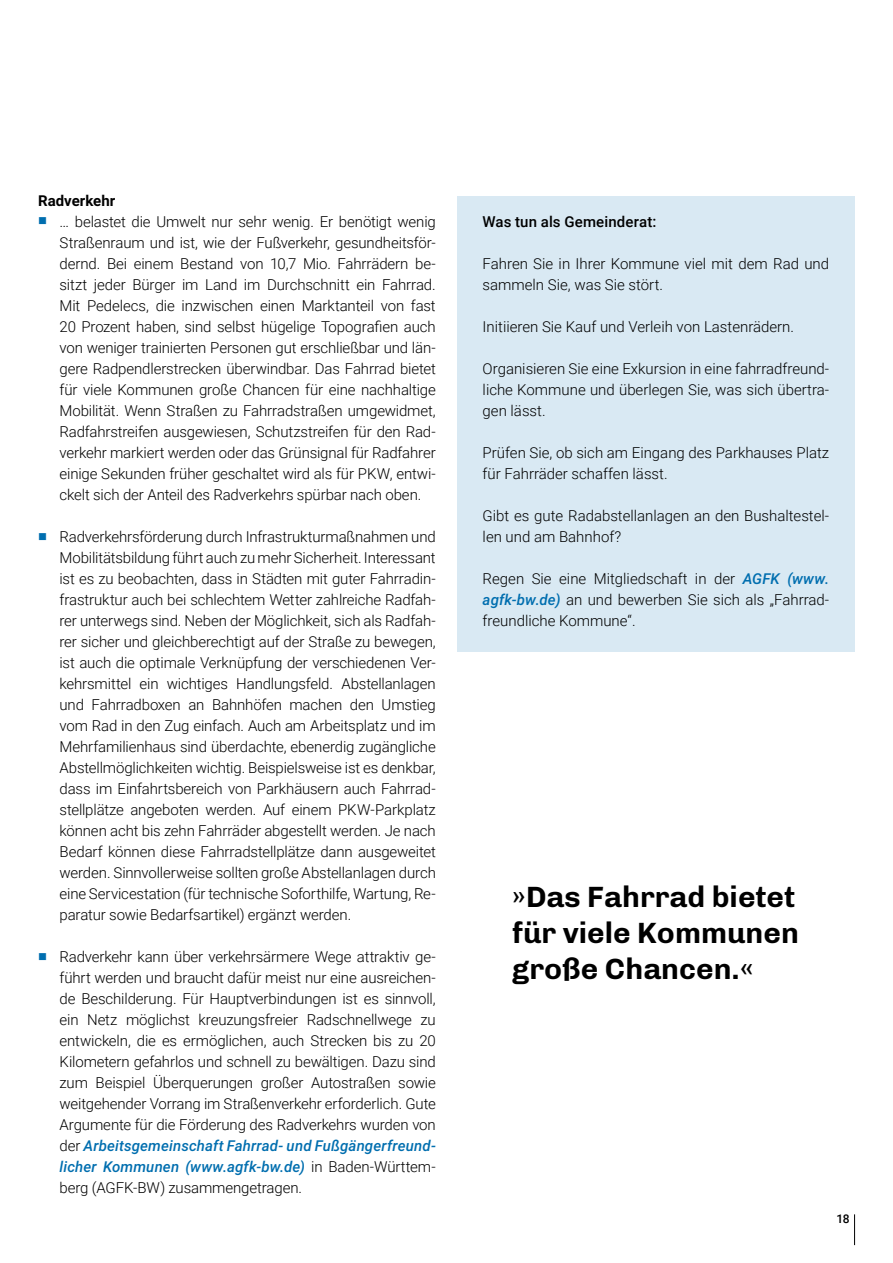
<style>
.page{position:relative;width:893px;height:1263px;background:#fff}
.page>*{position:absolute;margin:0;border:0;box-sizing:border-box;transform-origin:0 0}
.A_Zitat{font:700 30px/36px "Chivo";color:#000}
.P_Aufzählungen{font:300 15px/21px "Roboto";letter-spacing:-.01em;color:#000;text-align:justify}
.P_Fließtext{font:300 15px/21px "Roboto";color:#000}
.P_Fließtext-2{font:500 15px "Roboto";letter-spacing:.01em;color:#000}
.H3_Zwischenüberschri{font:700 15px "Roboto";color:#000}
.Seitenzahl{font:500 12px "Roboto";color:#000}
.s1{color:#006eaf}
.s2{font-weight:500;font-style:italic;color:#006eaf}
</style>
<div class="page">
<div style="left:457px;top:196px;width:398px;height:456px;background:#d9e9f3"></div>
<hr style="left:854px;top:1214px;width:1px;height:31px;background:#000">
<h2 class="H3_Zwischenüberschri" style="left:38px;top:190px;width:78px">Radverkehr</h2>
<p class="P_Aufzählungen" style="left:60px;top:211px;width:378px;text-indent:-21px"><span class="s1">■</span> … belastet die Umwelt nur sehr wenig. Er benötigt wenig Straßenraum und ist, wie der Fußverkehr, gesundheitsför&shy;dernd. Bei einem Bestand von 10,7 Mio. Fahrrädern be&shy;sitzt jeder Bürger im Land im Durchschnitt ein Fahrrad.<br>Mit Pedelecs, die inzwischen einen Marktanteil von fast 20 Prozent haben, sind selbst hügelige Topografien auch von weniger trainierten Personen gut erschließbar und län&shy;gere Radpendlerstrecken überwindbar. Das Fahrrad bietet für viele Kommunen große Chancen für eine nachhaltige Mobilität. Wenn Straßen zu Fahrradstraßen umgewidmet, Radfahrstreifen ausgewiesen, Schutzstreifen für den Rad&shy;verkehr markiert werden oder das Grünsignal für Radfahrer einige Sekunden früher geschaltet wird als für PKW, entwi&shy;ckelt sich der Anteil des Radverkehrs spürbar nach oben.</p>
<p class="P_Aufzählungen" style="left:60px;top:526px;width:378px;text-indent:-21px"><span class="s1">■</span> Radverkehrsförderung durch Infrastrukturmaßnahmen und Mobilitätsbildung führt auch zu mehr Sicherheit. Interessant ist es zu beobachten, dass in Städten mit guter Fahrradin&shy;frastruktur auch bei schlechtem Wetter zahlreiche Radfah&shy;rer unterwegs sind. Neben der Möglichkeit, sich als Radfah&shy;rer sicher und gleichberechtigt auf der Straße zu bewegen, ist auch die optimale Verknüpfung der verschiedenen Ver&shy;kehrsmittel ein wichtiges Handlungsfeld. Abstellanlagen und Fahrradboxen an Bahnhöfen machen den Umstieg vom Rad in den Zug einfach. Auch am Arbeitsplatz und im Mehrfamilienhaus sind überdachte, ebenerdig zugängliche Abstellmöglichkeiten wichtig. Beispielsweise ist es denkbar, dass im Einfahrtsbereich von Parkhäusern auch Fahrrad&shy;stellplätze angeboten werden. Auf einem PKW-Parkplatz können acht bis zehn Fahrräder abgestellt werden. Je nach Bedarf können diese Fahrradstellplätze dann ausgeweitet werden. Sinnvollerweise sollten große Abstellanlagen durch eine Servicestation (für technische Soforthilfe, Wartung, Re&shy;paratur sowie Bedarfsartikel) ergänzt werden.</p>
<p class="P_Aufzählungen" style="left:60px;top:946px;width:378px;text-indent:-21px"><span class="s1">■</span> Radverkehr kann über verkehrsärmere Wege attraktiv ge&shy;führt werden und braucht dafür meist nur eine ausreichen&shy;de Beschilderung. Für Hauptverbindungen ist es sinnvoll, ein Netz möglichst kreuzungsfreier Radschnellwege zu entwickeln, die es ermöglichen, auch Strecken bis zu 20<br>Kilometern gefahrlos und schnell zu bewältigen. Dazu sind zum Beispiel Überquerungen großer Autostraßen sowie weitgehender Vorrang im Straßenverkehr erforderlich. Gute Argumente für die Förderung des Radverkehrs wurden von der <span class="s2">Arbeitsgemeinschaft Fahrrad- und Fußgängerfreund&shy;licher Kommunen (www.agfk-bw.de)</span> in Baden-Württem&shy;berg (AGFK-BW) zusammengetragen.</p>
<p class="P_Fließtext-2" style="left:483px;top:211px;width:175px">Was tun als Gemeinderat:</p>
<p class="P_Fließtext" style="left:483px;top:253px;width:348px">Fahren Sie in Ihrer Kommune viel mit dem Rad und sammeln Sie, was Sie stört.</p>
<p class="P_Fließtext" style="left:483px;top:316px;width:313px">Initiieren Sie Kauf und Verleih von Lastenrädern.</p>
<p class="P_Fließtext" style="left:483px;top:358px;width:348px;text-align:justify">Organisieren Sie eine Exkursion in eine fahrradfreund&shy;liche Kommune und überlegen Sie, was sich übertra&shy;gen lässt.</p>
<p class="P_Fließtext" style="left:483px;top:442px;width:348px">Prüfen Sie, ob sich am Eingang des Parkhauses Platz für Fahrräder schaffen lässt.</p>
<p class="P_Fließtext" style="left:483px;top:505px;width:348px">Gibt es gute Radabstellanlagen an den Bushaltestel&shy;len und am Bahnhof?</p>
<p class="P_Fließtext" style="left:483px;top:568px;width:348px;text-align:justify">Regen Sie eine Mitgliedschaft in der <span class="s2">AGFK (www. agfk-bw.de)</span> an und bewerben Sie sich als „Fahrrad&shy;freundliche Kommune“.</p>
<p class="A_Zitat" style="left:512px;top:878px;width:288px">»Das Fahrrad bietet für viele Kommunen große Chancen.«</p>
<p class="Seitenzahl" style="left:836px;top:1210px;width:15px">18</p>
</div>
